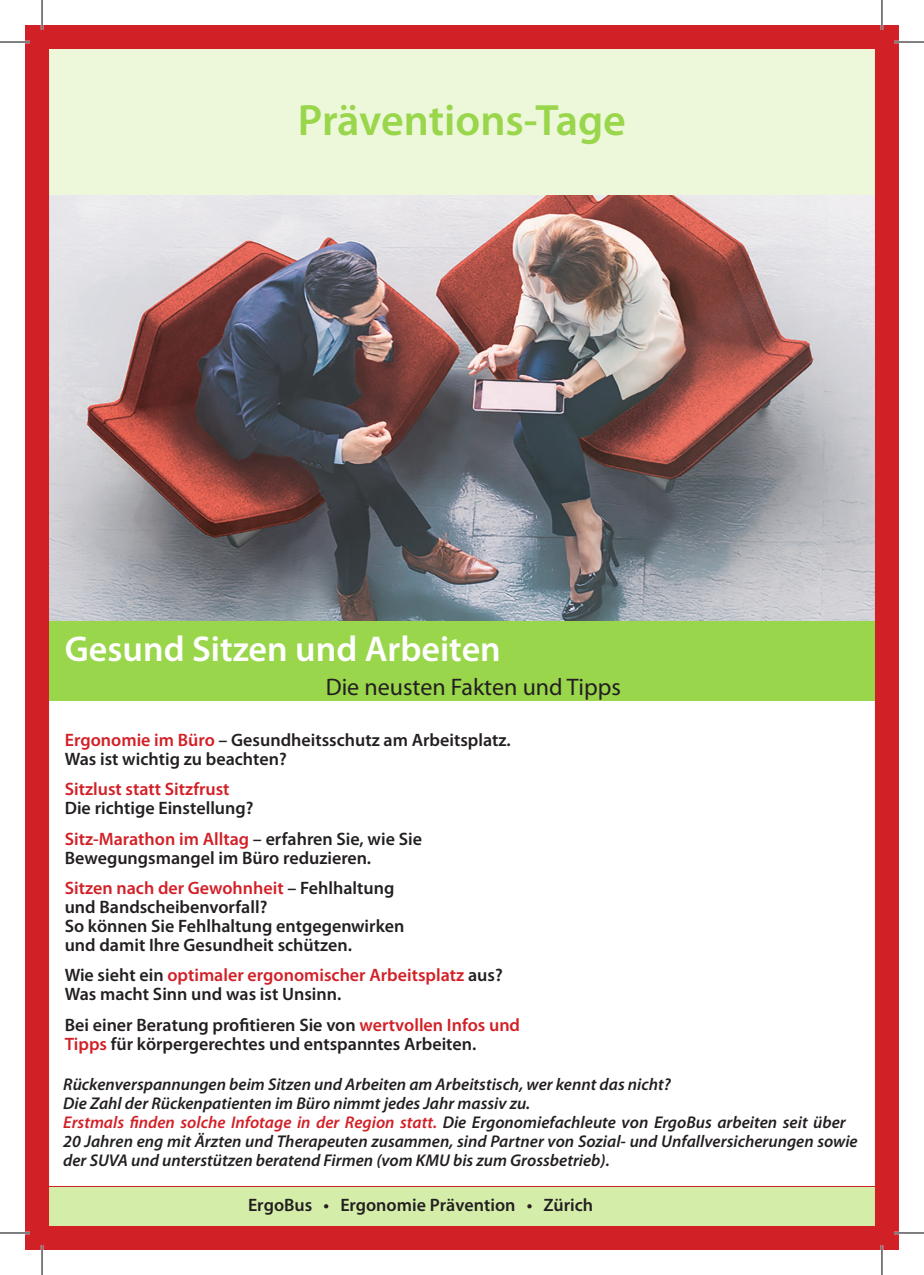
<style>
.page{position:relative;width:924px;height:1275px;background:#fff}
.page>*{position:absolute;margin:0;border:0;box-sizing:border-box;transform-origin:0 0}
.t1{font:600 44px "Myriad Pro";color:#99d64b}
.t2{font:600 36px "Myriad Pro";color:#fff}
.t3{font:24px "Myriad Pro";color:#231f20}
.t4{font:600 18px/19px "Myriad Pro";color:#231f20}
.t5{font:600 18px "Myriad Pro";color:#d22027}
.t6{font:italic 600 17px/19px "Myriad Pro";color:#231f20}
.s1{color:#d22027}
</style>
<div class="page">
<div style="left:28px;top:28px;width:864px;height:170px;background:#edf7d9"></div>
<div style="left:28px;top:613px;width:864px;height:88px;background:#99d64b"></div>
<div style="left:28px;top:1187px;width:864px;height:63px;background:#d4eda9"></div>
<hr style="left:25px;top:1186px;width:873px;height:1px;background:#d22027">
<img style="left:50px;top:195px;width:823px;height:425px">
<div style="left:25px;top:25px;width:873px;height:1225px;border:24px solid #d22027"></div>
<hr style="left:0;top:41px;width:30px;height:2px;background:#fff">
<hr style="left:893px;top:41px;width:30px;height:2px;background:#fff">
<hr style="left:0;top:1231px;width:30px;height:3px;background:#fff">
<hr style="left:893px;top:1231px;width:30px;height:3px;background:#fff">
<hr style="left:41px;top:0;width:2px;height:30px;background:#fff">
<hr style="left:41px;top:1245px;width:2px;height:30px;background:#fff">
<hr style="left:880px;top:0;width:2px;height:30px;background:#fff">
<hr style="left:880px;top:1245px;width:2px;height:30px;background:#fff">
<hr style="left:0;top:42px;width:30px;height:1px;background:#000">
<hr style="left:893px;top:42px;width:30px;height:1px;background:#000">
<hr style="left:0;top:1232px;width:30px;height:1px;background:#000">
<hr style="left:893px;top:1232px;width:30px;height:1px;background:#000">
<hr style="left:42px;top:0;width:1px;height:30px;background:#000">
<hr style="left:42px;top:1245px;width:1px;height:30px;background:#000">
<hr style="left:881px;top:0;width:1px;height:30px;background:#000">
<hr style="left:881px;top:1245px;width:1px;height:30px;background:#000">
<h1 class="t1" style="left:298px;top:92px;width:329px">Präventions-Tage</h1>
<h2 class="t2" style="left:65px;top:625px;width:437px">Gesund Sitzen und Arbeiten</h2>
<h3 class="t3" style="left:325px;top:672px;width:296px">Die neusten Fakten und Tipps</h3>
<p class="t4" style="left:65px;top:730px;width:447px"><span class="s1">Ergonomie im Büro</span> – Gesundheitsschutz am Arbeitsplatz.<br>Was ist wichtig zu beachten?</p>
<p class="t5" style="left:65px;top:778px;width:166px">Sitzlust statt Sitzfrust</p>
<p class="t4" style="left:65px;top:792px;width:358px;line-height:30.4px">Die richtige Einstellung?<br><span class="s1">Sitz-Marathon im Alltag</span> – erfahren Sie, wie Sie</p>
<p class="t4" style="left:65px;top:842px;width:331px;line-height:30.4px">Bewegungsmangel im Büro reduzieren.<br><span class="s1">Sitzen nach der Gewohnheit</span> – Fehlhaltung</p>
<p class="t4" style="left:65px;top:897px;width:341px">und Bandscheibenvorfall?<br>So können Sie Fehlhaltung entgegenwirken und damit Ihre Gesundheit schützen.</p>
<p class="t4" style="left:65px;top:965px;width:439px">Wie sieht ein <span class="s1">optimaler ergonomischer Arbeitsplatz</span> aus?<br>Was macht Sinn und was ist Unsinn.</p>
<p class="t4" style="left:65px;top:1014px;width:456px">Bei einer Beratung profitieren Sie von <span class="s1">wertvollen Infos und<br>Tipps</span> für körpergerechtes und entspanntes Arbeiten.</p>
<p class="t6" style="left:63px;top:1074px;width:795px">Rückenverspannungen beim Sitzen und Arbeiten am Arbeitstisch, wer kennt das nicht?<br>Die Zahl der Rückenpatienten im Büro nimmt jedes Jahr massiv zu.<br><span class="s1">Erstmals finden solche Infotage in der Region statt.</span> Die Ergonomiefachleute von ErgoBus arbeiten seit über 20 Jahren eng mit Ärzten und Therapeuten zusammen, sind Partner von Sozial- und Unfallversicherungen sowie der SUVA und unterstützen beratend Firmen (vom KMU bis zum Grossbetrieb).</p>
<p class="t4" style="left:248px;top:1195px;width:346px">ErgoBus • Ergonomie Prävention • Zürich</p>
</div>
